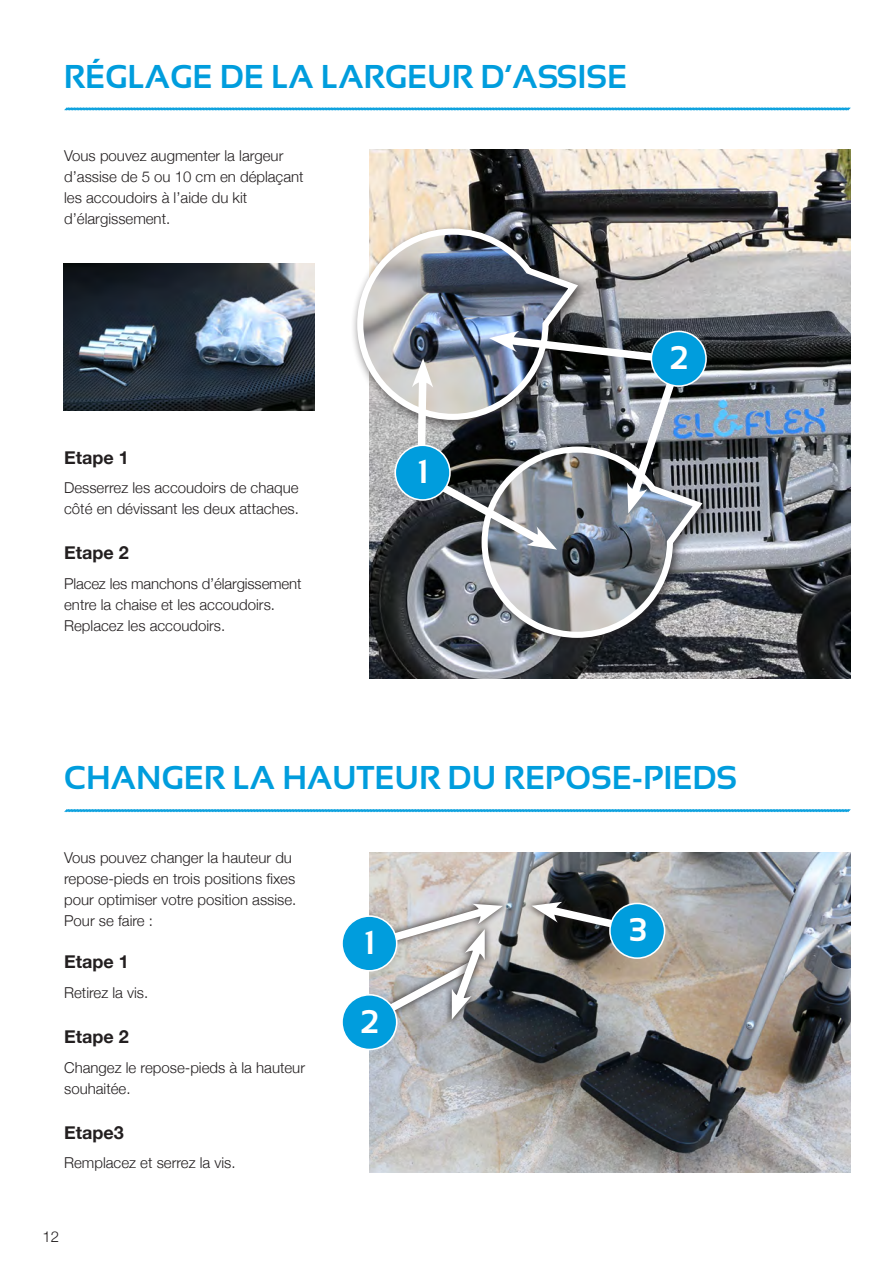
<style>
.page{position:relative;width:893px;height:1263px;background:#fff}
.page>*{position:absolute;margin:0;border:0;box-sizing:border-box;transform-origin:0 0}
.t1{font:700 33px "Sansation";color:#009ddd}
.t2{font:700 32.85px "Sansation";color:#fff}
.t3{font:700 18px "Helvetica Neue";color:#231f20}
.t4{font:300 15px/21px "Helvetica Neue";color:#231f20}
</style>
<div class="page">
<svg style="left:64px;top:107px;width:787px;height:4px"></svg>
<img style="left:370px;top:150px;width:480px;height:528px">
<img style="left:370px;top:853px;width:480px;height:319px">
<div style="left:475px;top:440px;width:239px;height:210px;background:#231f20;opacity:.75"></div>
<svg style="left:478px;top:443px;width:228px;height:198px"></svg>
<div style="left:351px;top:222px;width:238px;height:210px;background:#231f20;opacity:.75"></div>
<img style="left:354px;top:225px;width:228px;height:198px">
<div style="left:524px;top:894px;width:142px;height:51px;background:#231f20;opacity:.75"></div>
<svg style="left:531px;top:900px;width:135px;height:43px"></svg>
<img style="left:412px;top:331px;width:278px;height:221px">
<div style="left:366px;top:896px;width:145px;height:58px;background:#231f20;opacity:.75"></div>
<svg style="left:366px;top:901px;width:137px;height:135px"></svg>
<div style="left:651px;top:331px;width:55px;height:55px;background:#009ddd;border-radius:50%"></div>
<div style="left:651px;top:331px;width:56px;height:56px;border:2px solid #fff;border-radius:50%"></div>
<div style="left:395px;top:445px;width:55px;height:55px;background:#009ddd;border-radius:50%"></div>
<div style="left:394px;top:444px;width:57px;height:57px;border:2px solid #fff;border-radius:50%"></div>
<div style="left:342px;top:916px;width:55px;height:55px;background:#009ddd;border-radius:50%"></div>
<div style="left:341px;top:915px;width:56px;height:56px;border:2px solid #fff;border-radius:50%"></div>
<div style="left:342px;top:995px;width:55px;height:54px;background:#009ddd;border-radius:50%"></div>
<div style="left:341px;top:994px;width:56px;height:56px;border:2px solid #fff;border-radius:50%"></div>
<div style="left:610px;top:903px;width:55px;height:55px;background:#009ddd;border-radius:50%"></div>
<div style="left:609px;top:903px;width:56px;height:56px;border:2px solid #fff;border-radius:50%"></div>
<img style="left:64px;top:264px;width:251px;height:146px">
<svg style="left:64px;top:809px;width:787px;height:4px"></svg>
<h1 class="t1" style="left:64px;top:58px;width:565px">RÉGLAGE DE LA LARGEUR D’ASSISE</h1>
<p class="t4" style="left:64px;top:144px;width:241px">Vous pouvez augmenter la largeur d’assise de 5 ou 10 cm en déplaçant les accoudoirs à l’aide du kit d’élargissement.</p>
<p class="t3" style="left:64px;top:443px;width:66px">Etape 1</p>
<p class="t4" style="left:64px;top:476px;width:236px">Desserrez les accoudoirs de chaque côté en dévissant les deux attaches.</p>
<p class="t3" style="left:64px;top:539px;width:66px">Etape 2</p>
<p class="t4" style="left:64px;top:572px;width:239px">Placez les manchons d’élargissement entre la chaise et les accoudoirs.<br>Replacez les accoudoirs.</p>
<h2 class="t2" style="left:417px;top:453px;width:13px">1</h2>
<h2 class="t2" style="left:670px;top:340px;width:20px">2</h2>
<h1 class="t1" style="left:64px;top:760px;width:675px">CHANGER LA HAUTEUR DU REPOSE-PIEDS</h1>
<p class="t4" style="left:64px;top:846px;width:234px">Vous pouvez changer la hauteur du repose-pieds en trois positions fixes pour optimiser votre position assise.<br>Pour se faire :</p>
<p class="t3" style="left:64px;top:948px;width:66px">Etape 1</p>
<p class="t4" style="left:64px;top:981px;width:86px">Retirez la vis.</p>
<p class="t3" style="left:64px;top:1022px;width:66px">Etape 2</p>
<p class="t4" style="left:64px;top:1056px;width:242px">Changez le repose-pieds à la hauteur souhaitée.</p>
<p class="t3" style="left:64px;top:1118px;width:61px">Etape3</p>
<p class="t4" style="left:64px;top:1151px;width:173px">Remplacez et serrez la vis.</p>
<p class="t4" style="left:43px;top:1225px;width:18px">12</p>
<h2 class="t2" style="left:364px;top:924px;width:13px">1</h2>
<h2 class="t2" style="left:360px;top:1003px;width:20px">2</h2>
<h2 class="t2" style="left:629px;top:912px;width:19px">3</h2>
</div>
